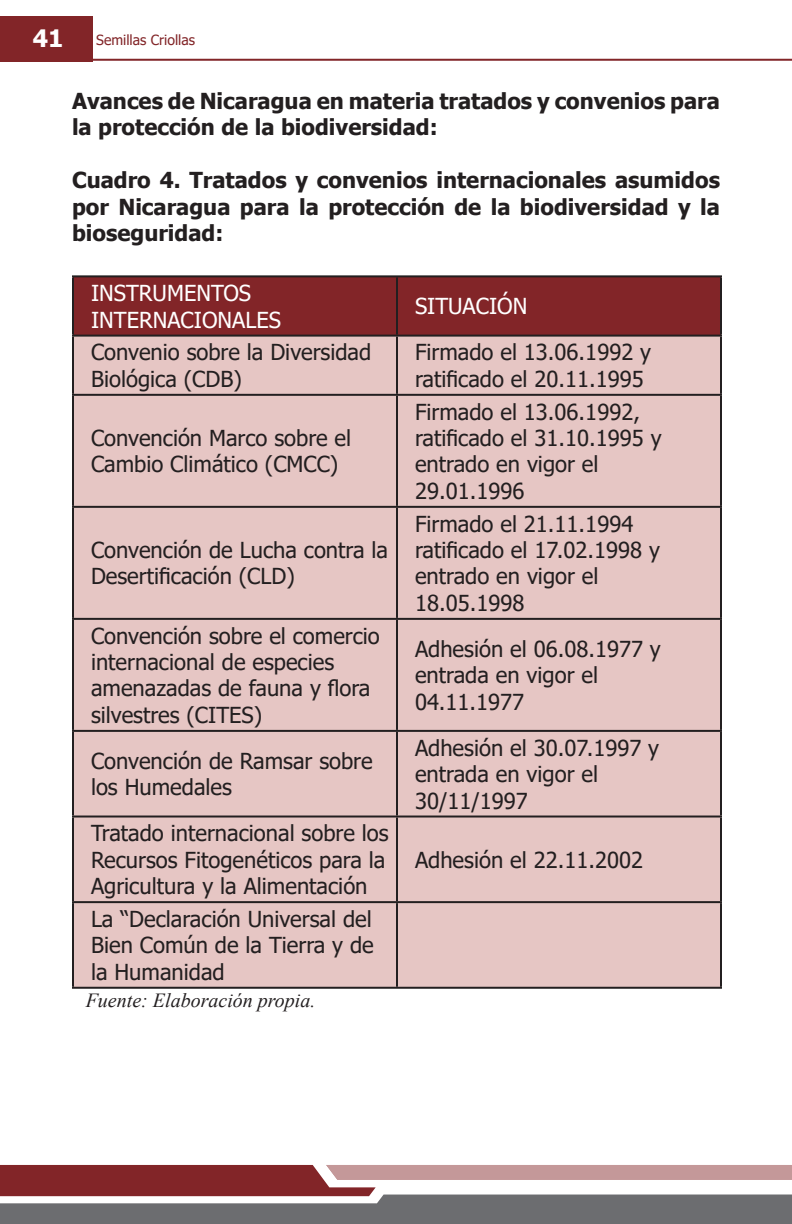
<style>
.page{position:relative;width:792px;height:1224px;background:#fff}
.page>*{position:absolute;margin:0;border:0;box-sizing:border-box;transform-origin:0 0}
.t1{font:700 24px "Tahoma";color:#fff}
.t2{font:22px/26.4px "Tahoma";color:#231f20}
.t3{font:700 22px/26.4px "Tahoma";color:#231f20}
.t4{font:22px/26.4px "Tahoma";color:#fff}
.t5{font:italic 20px "Times New Roman";color:#231f20}
.t6{font:14px "Tahoma";color:#822528}
</style>
<div class="page">
<svg style="left:0;top:1165px;width:792px;height:59px"></svg>
<div style="left:0;top:16px;width:93px;height:45px;background:#822528"></div>
<hr style="left:91px;top:59px;width:701px;height:2px;background:#822528">
<div style="left:74px;top:277px;width:646px;height:58px;background:#822528"></div>
<div style="left:74px;top:337px;width:646px;height:650px;background:#e6c6c4"></div>
<hr style="left:72px;top:275px;width:325px;height:2px;background:#231f20">
<hr style="left:72px;top:277px;width:2px;height:58px;background:#231f20">
<hr style="left:397px;top:275px;width:325px;height:2px;background:#231f20">
<hr style="left:396px;top:277px;width:2px;height:58px;background:#231f20">
<hr style="left:720px;top:277px;width:2px;height:58px;background:#231f20">
<hr style="left:72px;top:335px;width:325px;height:2px;background:#231f20">
<hr style="left:72px;top:337px;width:2px;height:57px;background:#231f20">
<hr style="left:397px;top:335px;width:325px;height:2px;background:#231f20">
<hr style="left:396px;top:337px;width:2px;height:57px;background:#231f20">
<hr style="left:720px;top:337px;width:2px;height:57px;background:#231f20">
<hr style="left:72px;top:394px;width:325px;height:2px;background:#231f20">
<hr style="left:72px;top:396px;width:2px;height:110px;background:#231f20">
<hr style="left:397px;top:394px;width:325px;height:2px;background:#231f20">
<hr style="left:396px;top:396px;width:2px;height:110px;background:#231f20">
<hr style="left:720px;top:396px;width:2px;height:110px;background:#231f20">
<hr style="left:72px;top:506px;width:325px;height:2px;background:#231f20">
<hr style="left:72px;top:508px;width:2px;height:110px;background:#231f20">
<hr style="left:397px;top:506px;width:325px;height:2px;background:#231f20">
<hr style="left:396px;top:508px;width:2px;height:110px;background:#231f20">
<hr style="left:720px;top:508px;width:2px;height:110px;background:#231f20">
<hr style="left:72px;top:618px;width:325px;height:2px;background:#231f20">
<hr style="left:72px;top:620px;width:2px;height:110px;background:#231f20">
<hr style="left:397px;top:618px;width:325px;height:2px;background:#231f20">
<hr style="left:396px;top:620px;width:2px;height:110px;background:#231f20">
<hr style="left:720px;top:620px;width:2px;height:110px;background:#231f20">
<hr style="left:72px;top:730px;width:325px;height:2px;background:#231f20">
<hr style="left:72px;top:732px;width:2px;height:84px;background:#231f20">
<hr style="left:397px;top:730px;width:325px;height:2px;background:#231f20">
<hr style="left:396px;top:732px;width:2px;height:84px;background:#231f20">
<hr style="left:720px;top:732px;width:2px;height:84px;background:#231f20">
<hr style="left:72px;top:816px;width:325px;height:2px;background:#231f20">
<hr style="left:72px;top:818px;width:2px;height:83px;background:#231f20">
<hr style="left:397px;top:816px;width:325px;height:2px;background:#231f20">
<hr style="left:396px;top:818px;width:2px;height:83px;background:#231f20">
<hr style="left:720px;top:818px;width:2px;height:83px;background:#231f20">
<hr style="left:72px;top:901px;width:325px;height:2px;background:#231f20">
<hr style="left:72px;top:903px;width:2px;height:84px;background:#231f20">
<hr style="left:397px;top:901px;width:325px;height:2px;background:#231f20">
<hr style="left:396px;top:903px;width:2px;height:84px;background:#231f20">
<hr style="left:720px;top:903px;width:2px;height:84px;background:#231f20">
<hr style="left:72px;top:987px;width:325px;height:2px;background:#231f20">
<hr style="left:397px;top:987px;width:325px;height:2px;background:#231f20">
<p class="t1" style="left:33px;top:21px;width:32px">41</p>
<p class="t6" style="left:96px;top:31px;width:100px">Semillas Criollas</p>
<p class="t3" style="left:72px;top:89px;width:650px">Avances de Nicaragua en materia tratados y convenios para la protección de la biodiversidad:</p>
<p class="t3" style="left:72px;top:168px;width:650px;text-align:justify">Cuadro 4. Tratados y convenios internacionales asumidos por Nicaragua para la protección de la biodiversidad y la bioseguridad:</p>
<p class="t4" style="left:91px;top:281px;width:192px">INSTRUMENTOS<br>INTERNACIONALES</p>
<p class="t4" style="left:415px;top:294px;width:114px">SITUACIÓN</p>
<p class="t2" style="left:91px;top:340px;width:282px">Convenio sobre la Diversidad<br>Biológica (CDB)</p>
<p class="t2" style="left:415px;top:340px;width:238px">Firmado el 13.06.1992 y</p>
<p class="t2" style="left:415px;top:367px;width:230px">ratificado el 20.11.1995</p>
<p class="t2" style="left:91px;top:426px;width:262px">Convención Marco sobre el<br>Cambio Climático (CMCC)</p>
<p class="t2" style="left:91px;top:538px;width:299px">Convención de Lucha contra la</p>
<p class="t2" style="left:91px;top:565px;width:205px">Desertificación (CLD)</p>
<p class="t2" style="left:91px;top:624px;width:290px">Convención sobre el comercio internacional de especies amenazadas de fauna y flora silvestres (CITES)</p>
<p class="t2" style="left:91px;top:749px;width:283px">Convención de Ramsar sobre los Humedales</p>
<p class="t2" style="left:91px;top:821px;width:299px">Tratado internacional sobre los<br>Recursos Fitogenéticos para la<br>Agricultura y la Alimentación</p>
<p class="t2" style="left:91px;top:907px;width:284px;text-align:justify">La “Declaración Universal del Bien Común de la Tierra y de la Humanidad</p>
<p class="t5" style="left:86px;top:987px;width:231px">Fuente: Elaboración propia.</p>
<p class="t2" style="left:415px;top:400px;width:227px">Firmado el 13.06.1992,</p>
<p class="t2" style="left:415px;top:426px;width:248px">ratificado el 31.10.1995 y</p>
<p class="t2" style="left:415px;top:452px;width:185px">entrado en vigor el<br>29.01.1996</p>
<p class="t2" style="left:415px;top:512px;width:220px">Firmado el 21.11.1994</p>
<p class="t2" style="left:415px;top:538px;width:247px">ratificado el 17.02.1998 y</p>
<p class="t2" style="left:415px;top:565px;width:185px">entrado en vigor el<br>18.05.1998</p>
<p class="t2" style="left:415px;top:637px;width:247px">Adhesión el 06.08.1977 y</p>
<p class="t2" style="left:415px;top:663px;width:185px">entrada en vigor el<br>04.11.1977</p>
<p class="t2" style="left:415px;top:736px;width:246px">Adhesión el 30.07.1997 y</p>
<p class="t2" style="left:415px;top:762px;width:185px">entrada en vigor el<br>30/11/1997</p>
<p class="t2" style="left:415px;top:848px;width:230px">Adhesión el 22.11.2002</p>
</div>
